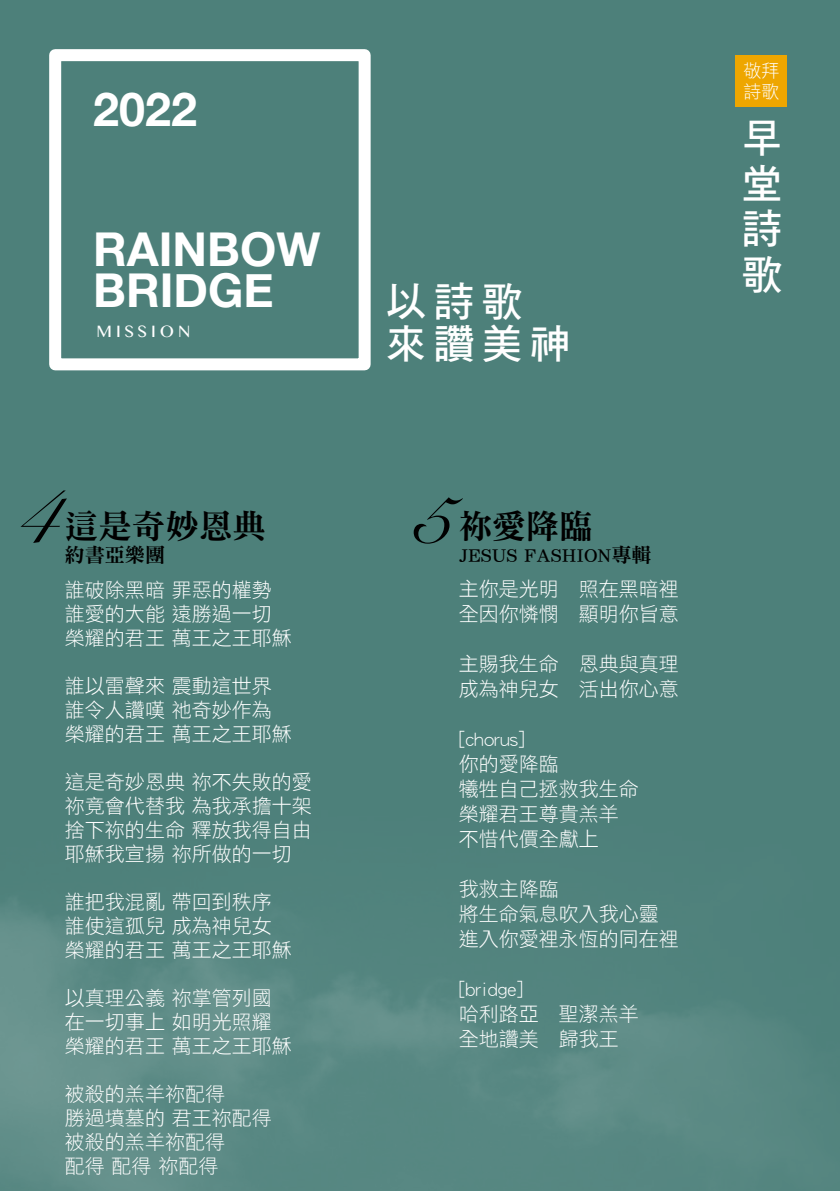
<style>
.page{position:relative;width:840px;height:1191px;background:#fff}
.page>*{position:absolute;margin:0;border:0;box-sizing:border-box;transform-origin:0 0}
.t1{font:86.2px "Snell Roundhand";color:#000}
.t2{font:700 46.6px/41px "Helvetica Neue";color:#fff}
.t3{font:40.6px/45.4px "DF Hei Std W7";letter-spacing:.18em;color:#fff;text-align:justify}
.t4{font:33.4px "DF Ming Std W9";color:#000}
.t5{font:20px/24px "DF Hei Std W3";color:#fff}
.t6{font:20px "DF Ming Std W9";color:#000}
.t7{font:18px/21px "DF Hei Std W3";color:#fff}
.t8{font:16.6px "Gurmukhi MN";letter-spacing:.24em;color:#fff}
</style>
<div class="page">
<div style="left:0;top:0;width:839px;height:1191px;background:#4d807a"></div>
<img style="left:0;top:901px;width:799px;height:290px">
<div style="left:735px;top:55px;width:51px;height:51px;background:#eea600"></div>
<div style="left:49px;top:49px;width:321px;height:321px;border:12px solid #fff"></div>
<h2 class="t2" style="left:93px;top:90px;width:105px">2022</h2>
<h2 class="t2" style="left:93px;top:230px;width:228px">RAINBOW<br>BRIDGE</h2>
<p class="t8" style="left:96px;top:322px;width:95px">MISSION</p>
<h1 class="t1" style="left:14px;top:446px;width:45px">4</h1>
<h3 class="t4" style="left:65px;top:508px;width:202px">這是奇妙恩典</h3>
<p class="t6" style="left:65px;top:544px;width:101px">約書亞樂團</p>
<p class="t5" style="left:65px;top:577px;width:228px">誰破除黑暗 罪惡的權勢誰愛的大能 遠勝過一切榮耀的君王 萬王之王耶穌</p>
<p class="t5" style="left:65px;top:673px;width:228px">誰以雷聲來 震動這世界誰令人讚嘆 祂奇妙作為榮耀的君王 萬王之王耶穌</p>
<p class="t5" style="left:65px;top:769px;width:248px;text-align:justify">這是奇妙恩典 祢不失敗的愛祢竟會代替我 為我承擔十架捨下祢的生命 釋放我得自由耶穌我宣揚 祢所做的一切</p>
<p class="t5" style="left:65px;top:889px;width:228px">誰把我混亂 帶回到秩序誰使這孤兒 成為神兒女榮耀的君王 萬王之王耶穌</p>
<p class="t5" style="left:65px;top:985px;width:228px">以真理公義 祢掌管列國在一切事上 如明光照耀榮耀的君王 萬王之王耶穌</p>
<p class="t5" style="left:65px;top:1081px;width:208px">被殺的羔羊祢配得<br>勝過墳墓的 君王祢配得被殺的羔羊祢配得<br>配得 配得 祢配得</p>
<h3 class="t3" style="left:385px;top:280px;width:186px;line-height:42px">以詩歌來讚美神</h3>
<h1 class="t1" style="left:407px;top:446px;width:45px">5</h1>
<h3 class="t4" style="left:458px;top:508px;width:135px">祢愛降臨</h3>
<p class="t6" style="left:458px;top:544px;width:194px">JESUS FASHION專輯</p>
<p class="t5" style="left:458px;top:575px;width:221px;line-height:25px">主你是光明　照在黑暗裡全因你憐憫　顯明你旨意</p>
<p class="t5" style="left:458px;top:650px;width:221px;line-height:25px">主賜我生命　恩典與真理成為神兒女　活出你心意</p>
<p class="t5" style="left:458px;top:725px;width:181px;line-height:25px">[chorus]<br>你的愛降臨<br>犧牲自己拯救我生命榮耀君王尊貴羔羊不惜代價全獻上</p>
<p class="t5" style="left:458px;top:875px;width:221px;line-height:25px">我救主降臨<br>將生命氣息吹入我心靈進入你愛裡永恆的同在裡</p>
<p class="t5" style="left:458px;top:975px;width:181px;line-height:25px">[bridge]<br>哈利路亞　聖潔羔羊全地讚美　歸我王</p>
<p class="t7" style="left:743px;top:60px;width:37px">敬拜詩歌</p>
<h3 class="t3" style="left:741px;top:114px;width:41px">早堂詩歌</h3>
</div>
